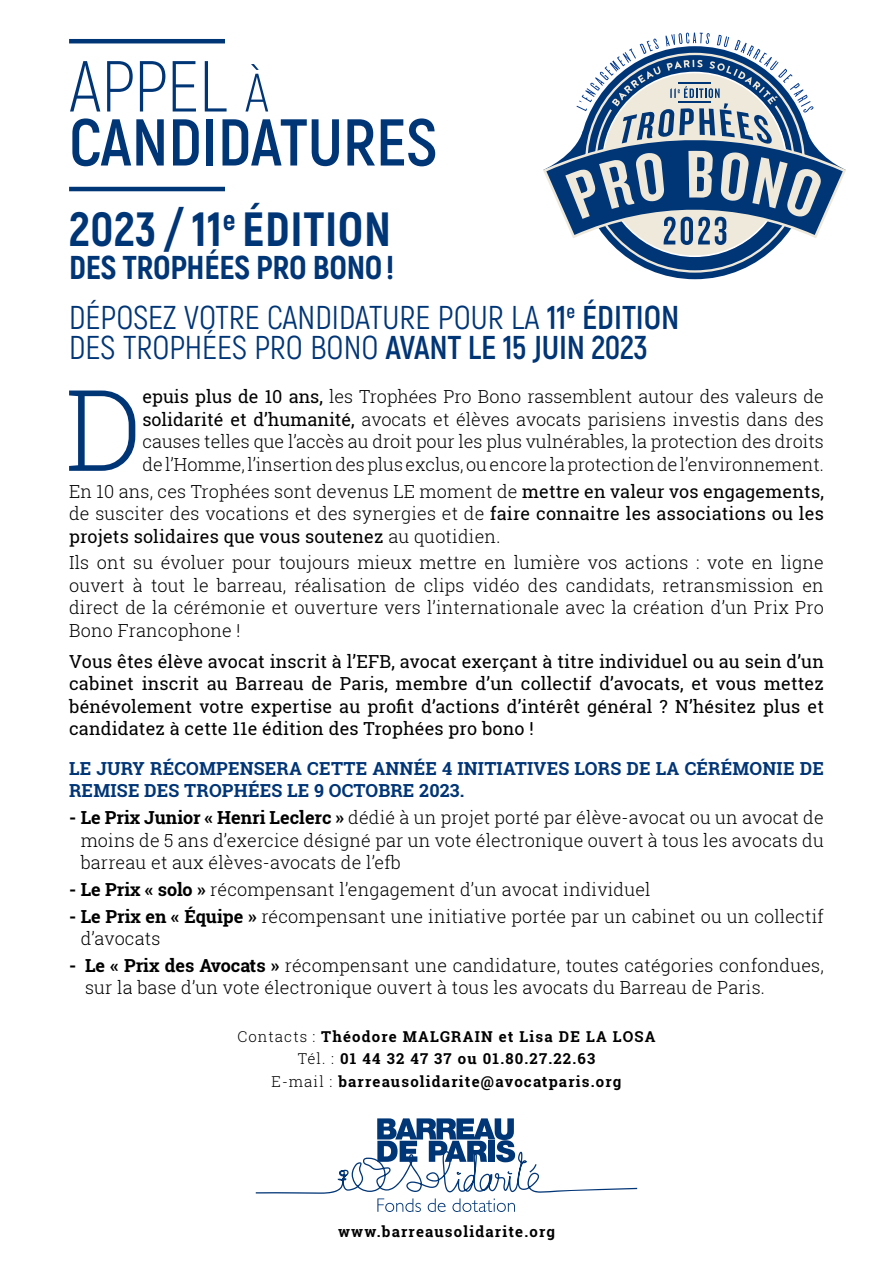
<style>
.page{position:relative;width:893px;height:1263px;background:#fff}
.page>*{position:absolute;margin:0;border:0;box-sizing:border-box;transform-origin:0 0}
.t1{font:300 112.95px "Roboto Slab";color:#003576}
.t2{font:300 72px "Akrobat";letter-spacing:-.01em;color:#003576}
.t3{font:700 66px "Akrobat";color:#003576}
.t4{font:800 48px "Akrobat";letter-spacing:.015em;color:#003576}
.t5{font:33px/30px "Akrobat";color:#003576}
.t6{font:800 33px "Akrobat";letter-spacing:-.01em;color:#003576}
.t7{font:300 18px/22.5px "Roboto Slab";letter-spacing:.01em;color:#000;text-align:justify}
.t8{font:18px/22.5px "Roboto Slab";letter-spacing:.01em;color:#000;text-align:justify}
.t9{font:700 18px/22.5px "Roboto Slab";letter-spacing:.01em;color:#003576}
.t10{font:700 15px/22.5px "Roboto Slab";letter-spacing:.08em;color:#000;text-align:center}
.s1{font-size:54px}
.s2{font-weight:700}
.s3{font-weight:400}
.s4{font-weight:300}
</style>
<div class="page">
<hr style="left:69px;top:39px;width:156px;height:4px;background:#003576">
<hr style="left:69px;top:187px;width:156px;height:4px;background:#003576">
<svg style="left:626px;top:257px;width:138px;height:16px;fill:#003576"></svg>
<svg style="left:543px;top:33px;width:303px;height:224px"></svg>
<svg style="left:256px;top:1118px;width:381px;height:94px"></svg>
<h2 class="t2" style="left:69px;top:44px;width:201px">APPEL <span class="s1">À</span></h2>
<h3 class="t3" style="left:69px;top:101px;width:370px">CANDIDATURES</h3>
<h3 class="t4" style="left:69px;top:199px;width:324px">2023 / 11<sup>e</sup> ÉDITION</h3>
<h3 class="t6" style="left:69px;top:247px;width:327px">DES TROPHÉES PRO BONO!</h3>
<h3 class="t5" style="left:69px;top:302px;width:612px">DÉPOSEZ VOTRE CANDIDATURE POUR LA <span class="s2">11</span><sup>e</sup> <span class="s2">ÉDITION<br></span>DES TROPHÉES PRO BONO <span class="s2">AVANT LE 15 JUIN 2023</span></h3>
<h1 class="t1" style="left:65px;top:352px;width:79px">D</h1>
<p class="t7" style="left:142px;top:385px;width:683px"><span class="s3">epuis plus de 10 ans,</span> les Trophées Pro Bono rassemblent autour des valeurs de <span class="s3">solidarité et d’humanité,</span> avocats et élèves avocats parisiens investis dans des causes telles que l’accès au droit pour les plus vulnérables, la protection des droits de l’Homme, l’insertion des plus exclus, ou encore la protection de l’environnement.</p>
<p class="t8" style="left:69px;top:480px;width:756px"><span class="s4">En 10 ans, ces Trophées sont devenus LE moment de</span> mettre en valeur vos engagements, <span class="s4">de susciter des vocations et des synergies et de</span> faire connaitre les associations ou les projets solidaires que vous soutenez <span class="s4">au quotidien.</span></p>
<p class="t7" style="left:69px;top:551px;width:756px">Ils ont su évoluer pour toujours mieux mettre en lumière vos actions : vote en ligne ouvert à tout le barreau, réalisation de clips vidéo des candidats, retransmission en direct de la cérémonie et ouverture vers l’internationale avec la création d’un Prix Pro Bono Francophone !</p>
<p class="t8" style="left:69px;top:650px;width:756px">Vous êtes élève avocat inscrit à l’EFB, avocat exerçant à titre individuel ou au sein d’un cabinet inscrit au Barreau de Paris, membre d’un collectif d’avocats, et vous mettez bénévolement votre expertise au profit d’actions d’intérêt général ? N’hésitez plus et candidatez à cette 11e édition des Trophées pro bono !</p>
<p class="t9" style="left:69px;top:757px;width:756px">LE JURY RÉCOMPENSERA CETTE ANNÉE 4 INITIATIVES LORS DE LA CÉRÉMONIE DE<br>REMISE DES TROPHÉES LE 9 OCTOBRE 2023.</p>
<p class="t7" style="left:81px;top:806px;width:745px;text-indent:-12px"><span class="s2">- Le Prix Junior « Henri Leclerc »</span> dédié à un projet porté par élève-avocat ou un avocat de moins de 5 ans d’exercice désigné par un vote électronique ouvert à tous les avocats du barreau et aux élèves-avocats de l’efb</p>
<p class="t7" style="left:69px;top:878px;width:583px"><span class="s2">- Le Prix « solo »</span> récompensant l’engagement d’un avocat individuel</p>
<p class="t7" style="left:81px;top:904px;width:745px;text-indent:-12px"><span class="s2">- Le Prix en « Équipe »</span> récompensant une initiative portée par un cabinet ou un collectif d’avocats</p>
<p class="t7" style="left:85px;top:954px;width:740px;text-indent:-16px"><span class="s2">- Le « Prix des Avocats »</span> récompensant une candidature, toutes catégories confondues, sur la base d’un vote électronique ouvert à tous les avocats du Barreau de Paris.</p>
<p class="t10" style="left:237px;top:1025px;width:420px"><span class="s4">Contacts :</span> Théodore MALGRAIN et Lisa DE LA LOSA<br><span class="s4">Tél. :</span> 01 44 32 47 37 ou 01.80.27.22.63<br><span class="s4">E-mail :</span> barreausolidarite@avocatparis.org</p>
<p class="t10" style="left:338px;top:1220px;width:218px">www.barreausolidarite.org</p>
</div>
